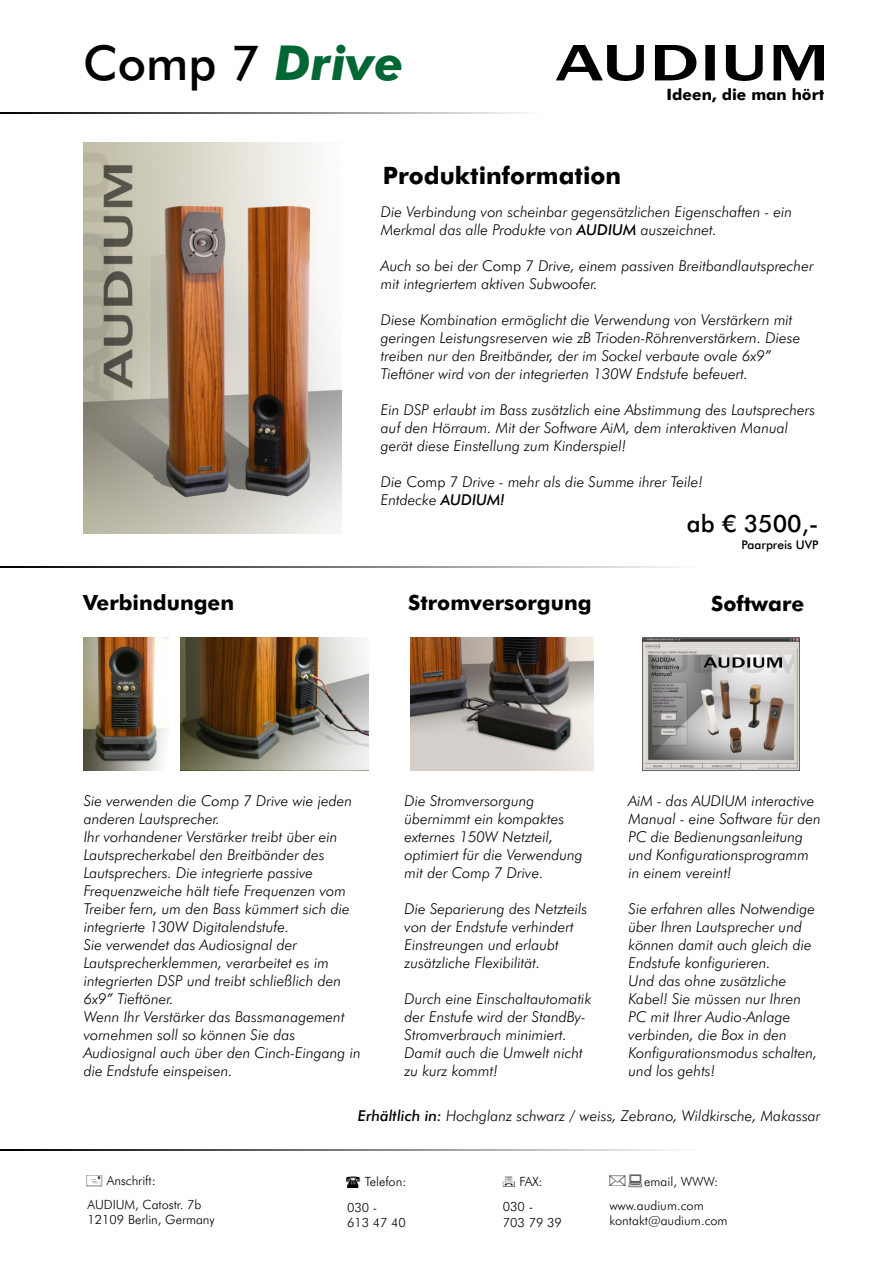
<style>
.page{position:relative;width:894px;height:1263px;background:#fff}
.page>*{position:absolute;margin:0;border:0;box-sizing:border-box;transform-origin:0 0}
.t1{font:48.3px "Futura Md BT";color:#000}
.t2{font:700 24px "Futura Md BT";color:#000}
.t3{font:24px "Futura Md BT";color:#000}
.t4{font:700 21px "Futura Md BT";color:#000}
.t5{font:700 15.6px "Futura Md BT";color:#000}
.t6{font:italic 15px/18px "Futura Lt BT";color:#000}
.t7{font:12.75px/15.3px "Futura Lt BT";color:#000}
.t8{font:12px "Futura Md BT";color:#000}
.s1{font-weight:700;font-style:italic;color:#063}
.s2{font-family:"Futura Md BT"}
.s3{font-style:normal}
</style>
<div class="page">
<img style="left:87px;top:1175px;width:15px;height:11px">
<svg style="left:347px;top:1177px;width:13px;height:11px"></svg>
<svg style="left:503px;top:1176px;width:12px;height:11px"></svg>
<svg style="left:0;top:1150px;width:676px;height:1px"></svg>
<img style="left:629px;top:1174px;width:13px;height:14px">
<img style="left:610px;top:1175px;width:16px;height:11px">
<svg style="left:0;top:566px;width:676px;height:2px"></svg>
<svg style="left:0;top:113px;width:523px;height:1px"></svg>
<img style="left:556px;top:45px;width:267px;height:35px">
<img style="left:643px;top:638px;width:156px;height:132px">
<img style="left:181px;top:638px;width:188px;height:132px">
<img style="left:411px;top:638px;width:182px;height:132px">
<img style="left:84px;top:638px;width:84px;height:132px">
<img style="left:83px;top:143px;width:259px;height:390px">
<h1 class="t1" style="left:83px;top:43px;width:322px">Comp 7 <span class="s1">Drive</span></h1>
<h2 class="t2" style="left:383px;top:166px;width:240px">Produktinformation</h2>
<p class="t5" style="left:667px;top:89px;width:159px">Ideen, die man hört</p>
<p class="t6" style="left:381px;top:204px;width:413px">Die Verbindung von scheinbar gegensätzlichen Eigenschaften - ein<br>Merkmal das alle Produkte von <span class="s2">AUDIUM</span> auszeichnet.</p>
<p class="t6" style="left:381px;top:258px;width:434px">Auch so bei der <span class="s3">Comp 7</span> Drive, einem passiven Breitbandlautsprecher mit integriertem aktiven Subwoofer.</p>
<p class="t6" style="left:381px;top:312px;width:421px">Diese Kombination ermöglicht die Verwendung von Verstärkern mit geringen Leistungsreserven wie zB Trioden-Röhrenverstärkern. Diese treiben nur den Breitbänder, der im Sockel verbaute ovale 6x9” Tieftöner wird von der integrierten 130W Endstufe befeuert.</p>
<p class="t6" style="left:381px;top:402px;width:436px">Ein DSP erlaubt im Bass zusätzlich eine Abstimmung des Lautsprechers auf den Hörraum. Mit der Software AiM, dem interaktiven Manual gerät diese Einstellung zum Kinderspiel!</p>
<p class="t6" style="left:381px;top:474px;width:324px">Die <span class="s3">Comp 7</span> Drive - mehr als die Summe ihrer Teile!<br>Entdecke <span class="s2">AUDIUM!</span></p>
<h2 class="t3" style="left:687px;top:514px;width:133px">ab € 3500,-</h2>
<p class="t8" style="left:742px;top:540px;width:79px">Paarpreis UVP</p>
<h3 class="t4" style="left:83px;top:594px;width:152px">Verbindungen</h3>
<h3 class="t4" style="left:408px;top:594px;width:185px">Stromversorgung</h3>
<h3 class="t4" style="left:711px;top:595px;width:95px">Software</h3>
<p class="t6" style="left:84px;top:793px;width:279px">Sie verwenden die Comp 7 Drive wie jeden anderen Lautsprecher.<br>Ihr vorhandener Verstärker treibt über ein Lautsprecherkabel den Breitbänder des Lautsprechers. Die integrierte passive Frequenzweiche hält tiefe Frequenzen vom Treiber fern, um den Bass kümmert sich die integrierte 130W Digitalendstufe.<br>Sie verwendet das Audiosignal der Lautsprecherklemmen, verarbeitet es im integrierten DSP und treibt schließlich den 6x9” Tieftöner.<br>Wenn Ihr Verstärker das Bassmanagement vornehmen soll so können Sie das Audiosignal auch über den Cinch-Eingang in die Endstufe einspeisen.</p>
<p class="t6" style="left:405px;top:793px;width:180px">Die Stromversorgung übernimmt ein kompaktes externes 150W Netzteil, optimiert für die Verwendung mit der Comp 7 Drive.</p>
<p class="t6" style="left:405px;top:901px;width:184px">Die Separierung des Netzteils von der Endstufe verhindert<br>Einstreungen und erlaubt zusätzliche Flexibilität.</p>
<p class="t6" style="left:405px;top:991px;width:188px">Durch eine Einschaltautomatik der Enstufe wird der StandBy-<br>Stromverbrauch minimiert.<br>Damit auch die Umwelt nicht zu kurz kommt!</p>
<p class="t6" style="left:629px;top:793px;width:194px">AiM - das AUDIUM interactive<br>Manual - eine Software für den<br>PC die Bedienungsanleitung und Konfigurationsprogramm in einem vereint!</p>
<p class="t6" style="left:629px;top:901px;width:190px">Sie erfahren alles Notwendige über Ihren Lautsprecher und können damit auch gleich die<br>Endstufe konfigurieren.<br>Und das ohne zusätzliche<br>Kabel! Sie müssen nur Ihren<br>PC mit Ihrer Audio-Anlage verbinden, die Box in den<br>Konfigurationsmodus schalten, und los gehts!</p>
<p class="t7" style="left:107px;top:1174px;width:50px">Anschrift:</p>
<p class="t7" style="left:88px;top:1198px;width:129px">AUDIUM, Catostr. 7b<br>12109 Berlin, Germany</p>
<p class="t6" style="left:358px;top:1108px;width:464px"><span class="s2">Erhältlich in:</span> Hochglanz schwarz / weiss, Zebrano, Wildkirsche, Makassar</p>
<p class="t7" style="left:365px;top:1175px;width:43px">Telefon:</p>
<p class="t7" style="left:347px;top:1201px;width:60px">030 -<br>613 47 40</p>
<p class="t7" style="left:520px;top:1175px;width:24px">FAX:</p>
<p class="t7" style="left:503px;top:1200px;width:60px">030 -<br>703 79 39</p>
<p class="t7" style="left:644px;top:1175px;width:76px">email, WWW:</p>
<p class="t7" style="left:609px;top:1199px;width:120px">www.audium.com kontakt@audium.com</p>
</div>
